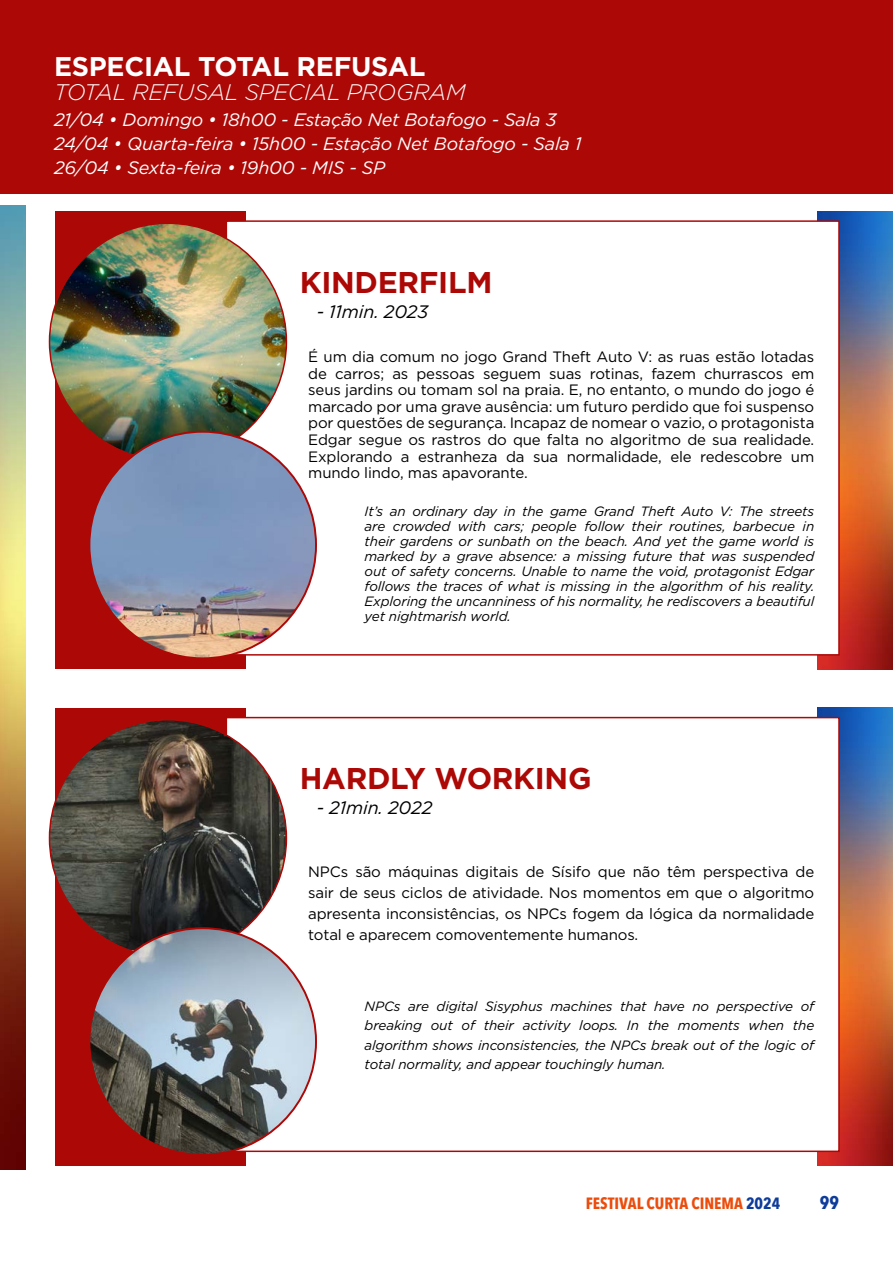
<style>
.page{position:relative;width:893px;height:1263px;background:#fff}
.page>*{position:absolute;margin:0;border:0;box-sizing:border-box;transform-origin:0 0}
.t1{font:700 30px "Gotham";letter-spacing:-.01em;color:#ac0806}
.t2{font:700 27px "Gotham";letter-spacing:-.01em;color:#fff}
.t3{font:italic 300 22.5px "Gotham";letter-spacing:-.01em;color:#fff}
.t4{font:700 18.3px "Avenir Next Condensed";color:#0e3c9a}
.t5{font:italic 18px/24px "Gotham";letter-spacing:-.01em;color:#fff}
.t6{font:italic 18px "Gotham";letter-spacing:-.01em;color:#000}
.t7{font:700 16.35px "Avenir Next Condensed";color:#eb4d0c}
.t8{font:15px/16.5px "Gotham";letter-spacing:-.01em;color:#000;text-align:justify}
.t9{font:italic 13.5px/15px "Gotham";letter-spacing:-.01em;color:#000;text-align:justify}
.s1{color:#0e3c9a}
</style>
<div class="page">
<img style="left:817px;top:708px;width:76px;height:458px">
<img style="left:817px;top:211px;width:76px;height:458px">
<div style="left:0;top:0;width:893px;height:193px;background:#ac0806"></div>
<div style="left:55px;top:212px;width:191px;height:457px;background:#ac0806"></div>
<div style="left:226px;top:220px;width:614px;height:436px;background:#fff;border:2px solid #ac0806"></div>
<img style="left:49px;top:223px;width:237px;height:231px">
<img style="left:89px;top:432px;width:227px;height:226px;border-radius:113px">
<div style="left:55px;top:708px;width:191px;height:457px;background:#ac0806"></div>
<div style="left:226px;top:717px;width:614px;height:435px;background:#fff;border:2px solid #ac0806"></div>
<img style="left:49px;top:720px;width:237px;height:230px">
<img style="left:89px;top:928px;width:227px;height:227px;border-radius:113px">
<img style="left:0;top:205px;width:26px;height:964px">
<h2 class="t2" style="left:54px;top:48px;width:373px">ESPECIAL TOTAL REFUSAL</h2>
<h3 class="t3" style="left:54px;top:77px;width:413px">TOTAL REFUSAL SPECIAL PROGRAM</h3>
<h3 class="t5" style="left:54px;top:107px;width:529px">21/04 • Domingo • 18h00 - Estação Net Botafogo - Sala 3<br>24/04 • Quarta-feira • 15h00 - Estação Net Botafogo - Sala 1<br>26/04 • Sexta-feira • 19h00 - MIS - SP</h3>
<h1 class="t1" style="left:300px;top:262px;width:194px">KINDERFILM</h1>
<h3 class="t6" style="left:317px;top:300px;width:113px">- 11min. 2023</h3>
<p class="t8" style="left:308px;top:349px;width:508px">É um dia comum no jogo Grand Theft Auto V: as ruas estão lotadas de carros; as pessoas seguem suas rotinas, fazem churrascos em seus jardins ou tomam sol na praia. E, no entanto, o mundo do jogo é marcado por uma grave ausência: um futuro perdido que foi suspenso por questões de segurança. Incapaz de nomear o vazio, o protagonista Edgar segue os rastros do que falta no algoritmo de sua realidade.<br>Explorando a estranheza da sua normalidade, ele redescobre um mundo lindo, mas apavorante.</p>
<p class="t9" style="left:365px;top:503px;width:451px">It’s an ordinary day in the game Grand Theft Auto V: The streets are crowded with cars; people follow their routines, barbecue in their gardens or sunbath on the beach. And yet the game world is marked by a grave absence: a missing future that was suspended out of safety concerns. Unable to name the void, protagonist Edgar follows the traces of what is missing in the algorithm of his reality.<br>Exploring the uncanniness of his normality, he rediscovers a beautiful yet nightmarish world.</p>
<h1 class="t1" style="left:300px;top:759px;width:293px">HARDLY WORKING</h1>
<h3 class="t6" style="left:317px;top:796px;width:117px">- 21min. 2022</h3>
<p class="t8" style="left:308px;top:861px;width:507px;line-height:21px">NPCs são máquinas digitais de Sísifo que não têm perspectiva de sair de seus ciclos de atividade. Nos momentos em que o algoritmo apresenta inconsistências, os NPCs fogem da lógica da normalidade total e aparecem comoventemente humanos.</p>
<p class="t9" style="left:365px;top:996px;width:451px;line-height:19.5px">NPCs are digital Sisyphus machines that have no perspective of breaking out of their activity loops. In the moments when the algorithm shows inconsistencies, the NPCs break out of the logic of total normality, and appear touchingly human.</p>
<p class="t7" style="left:586px;top:1193px;width:196px">FESTIVAL CURTA CINEMA <span class="s1">2024</span></p>
<h3 class="t4" style="left:820px;top:1191px;width:21px">99</h3>
</div>
